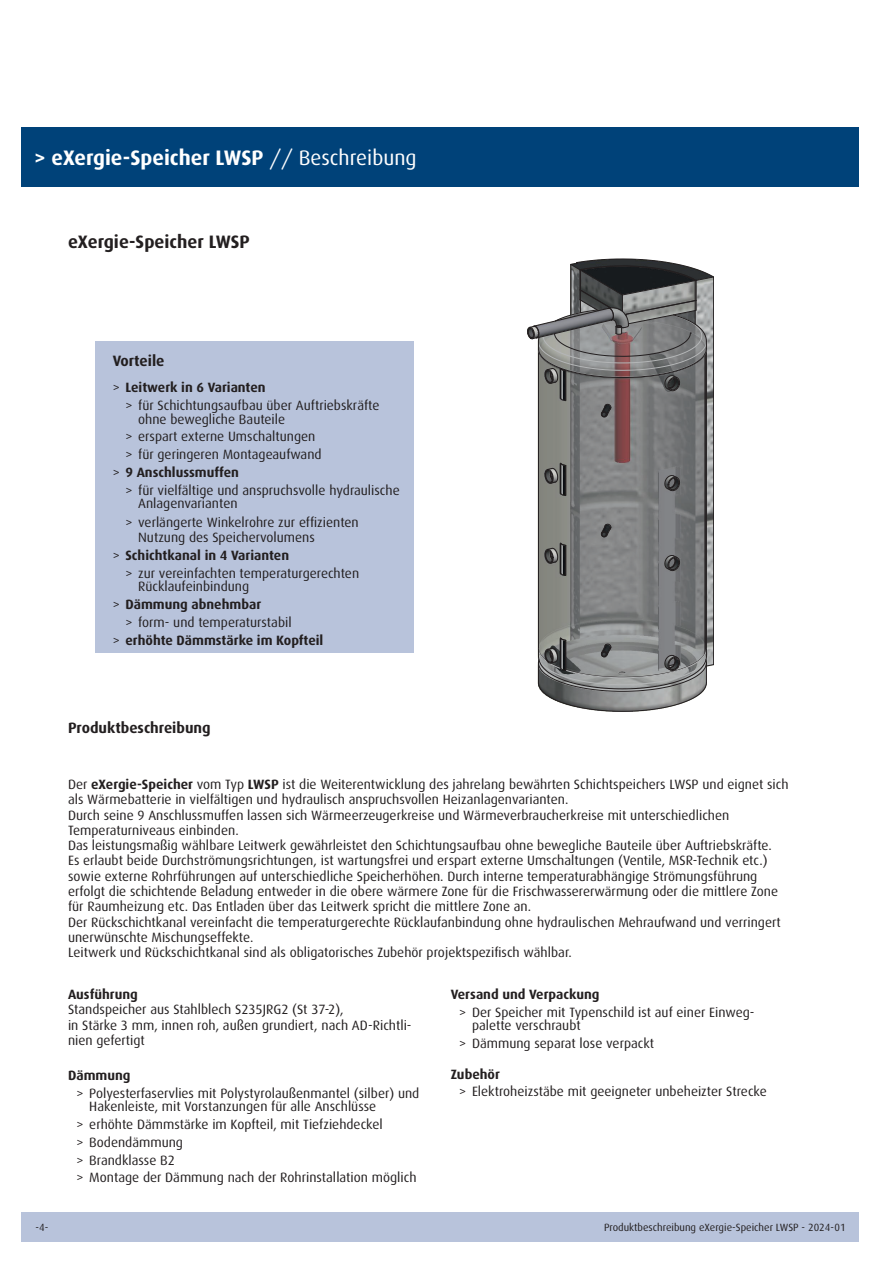
<style>
.page{position:relative;width:893px;height:1263px;background:#fff}
.page>*{position:absolute;margin:0;border:0;box-sizing:border-box;transform-origin:0 0}
.t1{font:700 21px "Dax";color:#fff}
.t2{font:700 18px "Dax";color:#231f20}
.t3{font:700 15px "Dax";color:#231f20}
.t4{font:13.5px/15.3px "Dax";color:#231f20}
.t5{font:700 13.5px "Dax";color:#231f20}
.t6{font:10.5px "Dax";color:#231f20}
.s1{font-weight:400}
.s2{font-weight:700}
</style>
<div class="page">
<div style="left:21px;top:1212px;width:838px;height:30px;background:#b8c3db"></div>
<div style="left:21px;top:128px;width:838px;height:59px;background:#004279"></div>
<div style="left:96px;top:341px;width:318px;height:312px;background:#b8c3db"></div>
<svg style="left:527px;top:259px;width:187px;height:452px;background:#868686"></svg>
<h1 class="t1" style="left:34px;top:146px;width:384px">&gt; eXergie-Speicher LWSP <span class="s1">// Beschreibung</span></h1>
<h2 class="t2" style="left:68px;top:231px;width:183px">eXergie-Speicher LWSP</h2>
<p class="t3" style="left:113px;top:352px;width:53px">Vorteile</p>
<p class="t4" style="left:125px;top:379px;width:256px;line-height:17.7px;text-indent:-13px">&gt; <span class="s2">Leitwerk in 6 Varianten<br></span>&gt; für Schichtungsaufbau über Auftriebskräfte</p>
<p class="t4" style="left:138px;top:411px;width:149px">ohne bewegliche Bauteile</p>
<p class="t4" style="left:125px;top:429px;width:191px">&gt; erspart externe Umschaltungen</p>
<p class="t4" style="left:125px;top:447px;width:198px">&gt; für geringeren Montageaufwand</p>
<p class="t5" style="left:113px;top:464px;width:128px"><span class="s1">&gt;</span> 9 Anschlussmuffen</p>
<p class="t4" style="left:125px;top:482px;width:276px">&gt; für vielfältige und anspruchsvolle hydraulische</p>
<p class="t4" style="left:125px;top:494px;width:235px;line-height:19.2px;text-indent:13px">Anlagenvarianten<br>&gt; verlängerte Winkelrohre zur effizienten</p>
<p class="t4" style="left:113px;top:529px;width:204px;line-height:17.7px;text-indent:26px">Nutzung des Speichervolumens &gt; <span class="s2">Schichtkanal in 4 Varianten</span></p>
<p class="t4" style="left:138px;top:566px;width:222px;line-height:13.5px;text-indent:-13px">&gt; zur vereinfachten temperaturgerechten<br>Rücklaufeinbindung</p>
<p class="t5" style="left:113px;top:597px;width:150px"><span class="s1">&gt;</span> Dämmung abnehmbar</p>
<p class="t4" style="left:125px;top:615px;width:168px">&gt; form- und temperaturstabil</p>
<p class="t5" style="left:113px;top:632px;width:212px"><span class="s1">&gt;</span> erhöhte Dämmstärke im Kopfteil</p>
<p class="t3" style="left:68px;top:720px;width:144px">Produktbeschreibung</p>
<p class="t4" style="left:68px;top:777px;width:722px">Der <span class="s2">eXergie-Speicher</span> vom Typ <span class="s2">LWSP</span> ist die Weiterentwicklung des jahrelang bewährten Schichtspeichers LWSP und eignet sich als Wärmebatterie in vielfältigen und hydraulisch anspruchsvollen Heizanlagenvarianten.<br>Durch seine 9 Anschlussmuffen lassen sich Wärmeerzeugerkreise und Wärmeverbraucherkreise mit unterschiedlichen Temperaturniveaus einbinden.<br>Das leistungsmaßig wählbare Leitwerk gewährleistet den Schichtungsaufbau ohne bewegliche Bauteile über Auftriebskräfte.<br>Es erlaubt beide Durchströmungsrichtungen, ist wartungsfrei und erspart externe Umschaltungen (Ventile, MSR-Technik etc.) sowie externe Rohrführungen auf unterschiedliche Speicherhöhen. Durch interne temperaturabhängige Strömungsführung erfolgt die schichtende Beladung entweder in die obere wärmere Zone für die Frischwassererwärmung oder die mittlere Zone für Raumheizung etc. Das Entladen über das Leitwerk spricht die mittlere Zone an.<br>Der Rückschichtkanal vereinfacht die temperaturgerechte Rücklaufanbindung ohne hydraulischen Mehraufwand und verringert unerwünschte Mischungseffekte.<br>Leitwerk und Rückschichtkanal sind als obligatorisches Zubehör projektspezifisch wählbar.</p>
<p class="t5" style="left:68px;top:987px;width:71px">Ausführung</p>
<p class="t4" style="left:68px;top:1002px;width:345px">Standspeicher aus Stahlblech S235JRG2 (St 37-2),<br>in Stärke 3 mm, innen roh, außen grundiert, nach AD-Richtli&shy;nien gefertigt</p>
<p class="t5" style="left:68px;top:1068px;width:64px">Dämmung</p>
<p class="t4" style="left:89px;top:1086px;width:332px;line-height:13.5px;text-indent:-13px">&gt; Polyesterfaservlies mit Polystyrolaußenmantel (silber) und<br>Hakenleiste, mit Vorstanzungen für alle Anschlüsse</p>
<p class="t4" style="left:77px;top:1116px;width:341px;line-height:17.7px">&gt; erhöhte Dämmstärke im Kopfteil, mit Tiefziehdeckel<br>&gt; Bodendämmung<br>&gt; Brandklasse B2<br>&gt; Montage der Dämmung nach der Rohrinstallation möglich</p>
<p class="t5" style="left:451px;top:987px;width:150px">Versand und Verpackung</p>
<p class="t4" style="left:472px;top:1005px;width:284px;line-height:13.5px;text-indent:-13px">&gt; Der Speicher mit Typenschild ist auf einer Einweg&shy;palette verschraubt</p>
<p class="t4" style="left:459px;top:1036px;width:196px">&gt; Dämmung separat lose verpackt</p>
<p class="t5" style="left:451px;top:1066px;width:51px">Zubehör</p>
<p class="t4" style="left:459px;top:1084px;width:309px">&gt; Elektroheizstäbe mit geeigneter unbeheizter Strecke</p>
<p class="t6" style="left:36px;top:1221px;width:14px">-4-</p>
<p class="t6" style="left:604px;top:1221px;width:243px">Produktbeschreibung eXergie-Speicher LWSP - 2024-01</p>
</div>
